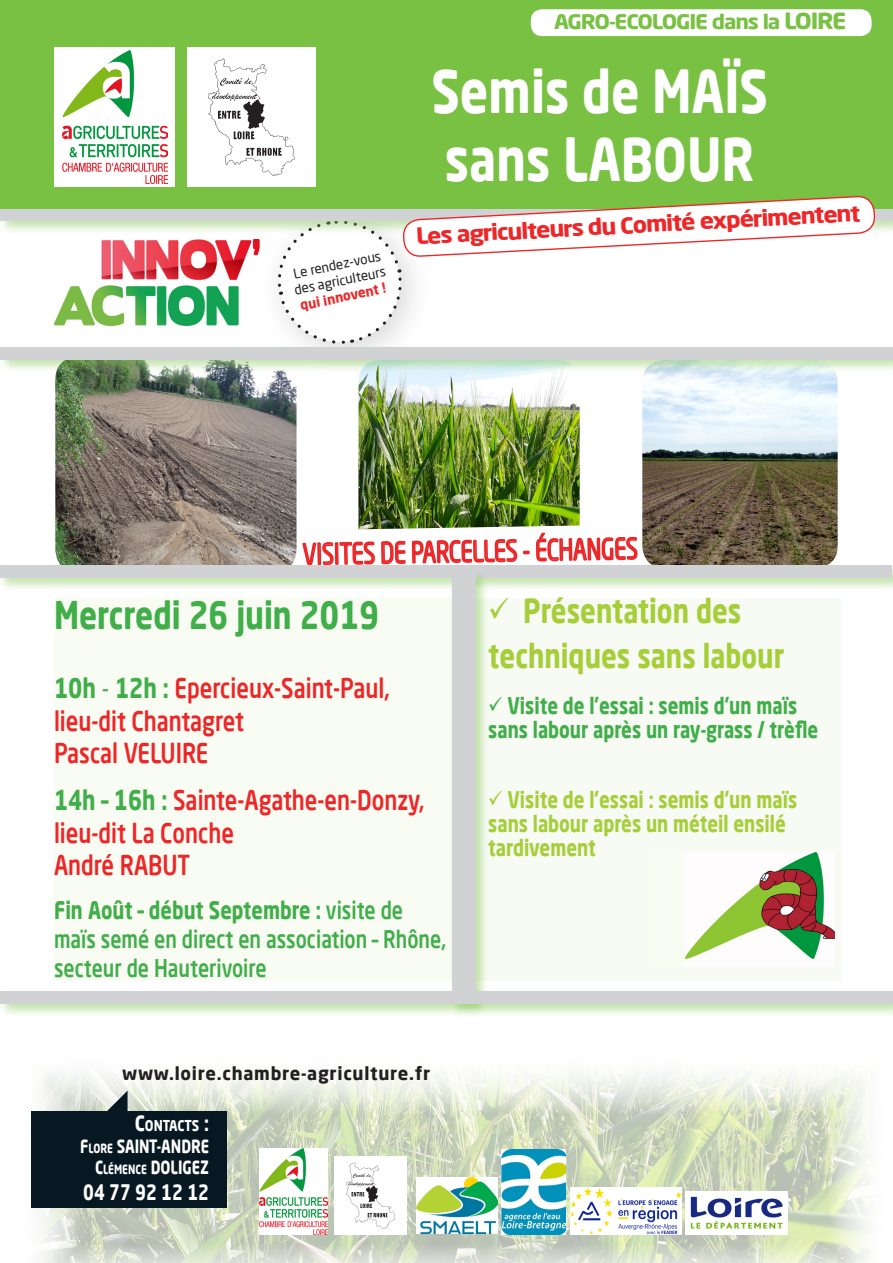
<style>
.page{position:relative;width:893px;height:1263px;background:#fff}
.page>*{position:absolute;margin:0;border:0;box-sizing:border-box;transform-origin:0 0}
.Titre_2{font:700 58.2px "Neo Sans Pro";color:#fff;scale:.83 1}
.Titre_2-2{font:700 37.5px "Neo Sans Pro";color:#40ae49;scale:.82 1}
.Titre_2-3{font:700 33px/45px "Neo Sans Pro";color:#a6ce39;scale:.81 1}
.t1{font:28.5px "Neo Sans Pro";color:#ee2628;scale:.75 1}
.Titre_2-4{font:500 27px "Neo Sans Pro";color:#ee2628;scale:.81 1}
.Titre_2-5{font:500 24px/28.8px "Neo Sans Pro";color:#40ae49;scale:.81 1}
.Titre_2-6{font:700 22.5px/24px "Neo Sans Pro";color:#a6ce39;scale:.81 1}
.Titre_2-7{font:700 22.5px/24px "Neo Sans Pro";color:#40ae49;scale:.81 1}
.t2{font:700 21.9px "Neo Sans Pro";color:#ee2628;scale:1.12 1}
.t3{font:700 21px "Neo Sans Pro";color:#fff;scale:.8 1}
.t4{font:700 19.95px "Neo Sans Pro";letter-spacing:-.05em;color:#79c142;scale:1.12 1}
.t5{font:700 18px "Neo Sans Pro";letter-spacing:.04em;color:#231f20}
.t6{font:700 18px "Neo Sans Pro";color:#fff;scale:.8 1}
.t7{font:700 14.7px "Neo Sans Pro";letter-spacing:-.02em;color:#fff;scale:.86 1}
.t8{font:13.5px "Neo Sans Pro";color:#231f20}
.t9{font:700 13.5px "Neo Sans Pro";color:#ee2628}
.s1{font-size:21.9px}
.s2{font-weight:700;color:#40ae49}
.s3{font-weight:400;color:#40ae49}
.s4{font-weight:700}
.s5{font-size:21px}
.s6{font-size:12.6px}
</style>
<div class="page">
<div style="left:458px;top:598px;width:383px;height:382px;background:#f7fbf3"></div>
<img style="left:296px;top:374px;width:342px;height:189px">
<img style="left:31px;top:1074px;width:837px;height:189px">
<div style="left:0;top:206px;width:893px;height:29px;background:#79c142;opacity:.44"></div>
<div style="left:0;top:208px;width:893px;height:13px;background:#d1d2d4"></div>
<div style="left:0;top:0;width:893px;height:208px;background:#79c142"></div>
<div style="left:54px;top:47px;width:120px;height:140px;background:#fff"></div>
<img style="left:62px;top:50px;width:106px;height:133px">
<img style="left:54px;top:239px;width:206px;height:87px">
<div style="left:530px;top:9px;width:342px;height:28px;background:#fff;border-radius:12px"></div>
<div style="left:529px;top:8px;width:344px;height:29px;border:1px solid #79c142;border-radius:12px"></div>
<img style="left:686px;top:1192px;width:101px;height:42px">
<img style="left:571px;top:1187px;width:110px;height:47px">
<div style="left:54px;top:597px;width:415px;height:383px;background:#f9fcf3"></div>
<img style="left:642px;top:374px;width:196px;height:189px">
<div style="left:32px;top:1111px;width:195px;height:97px;background:#071822"></div>
<svg style="left:100px;top:1090px;width:28px;height:21px"></svg>
<img style="left:55px;top:374px;width:241px;height:189px">
<div style="left:0;top:345px;width:893px;height:29px;background:#79c142;opacity:.44"></div>
<div style="left:0;top:347px;width:893px;height:12px;background:#d1d2d4"></div>
<div style="left:0;top:563px;width:893px;height:29px;background:#79c142;opacity:.44"></div>
<div style="left:0;top:565px;width:892px;height:12px;background:#d1d2d4"></div>
<div style="left:450px;top:569px;width:40px;height:447px;background:#79c142;opacity:.44"></div>
<div style="left:452px;top:571px;width:23px;height:431px;background:#d1d2d4"></div>
<div style="left:0;top:989px;width:893px;height:29px;background:#79c142;opacity:.44"></div>
<div style="left:0;top:992px;width:893px;height:12px;background:#d1d2d4"></div>
<img style="left:259px;top:1149px;width:68px;height:85px">
<svg style="left:266px;top:196px;width:609px;height:151px"></svg>
<img style="left:187px;top:47px;width:129px;height:140px">
<img style="left:334px;top:1156px;width:72px;height:78px">
<img style="left:416px;top:1177px;width:81px;height:57px">
<img style="left:502px;top:1149px;width:64px;height:85px">
<img style="left:685px;top:852px;width:149px;height:107px">
<p class="t4" style="left:554px;top:9px;width:262px">AGRO-ECOLOGIE dans la <span class="s1">LOIRE</span></p>
<p class="Titre_2" style="left:431px;top:54px;width:407px">Semis de MAÏS</p>
<p class="Titre_2" style="left:445px;top:122px;width:375px">sans LABOUR</p>
<p class="t8" style="left:292px;top:266px;width:90px;rotate:-12deg">Le rendez-vous</p>
<p class="t8" style="left:293px;top:282px;width:94px;rotate:-12deg">des agriculteurs</p>
<p class="t9" style="left:298px;top:297px;width:89px;rotate:-12deg">qui innovent !</p>
<p class="t2" style="left:415px;top:222px;width:399px;rotate:-3deg">Les agriculteurs du Comité expérimentent</p>
<p class="t1" style="left:302px;top:537px;width:448px;rotate:-1deg">VISITES DE PARCELLES - ÉCHANGES</p>
<p class="Titre_2-2" style="left:54px;top:591px;width:398px">Mercredi 26 juin 2019</p>
<p class="Titre_2-4" style="left:54px;top:671px;width:416px"><span class="s2">10h</span> <span class="s3">-</span> <span class="s2">12h :</span> Epercieux-Saint-Paul,</p>
<p class="Titre_2-4" style="left:54px;top:703px;width:236px">lieu-dit Chantagret</p>
<p class="Titre_2-4" style="left:54px;top:736px;width:192px">Pascal VELUIRE</p>
<p class="Titre_2-4" style="left:54px;top:783px;width:459px"><span class="s2">14h – 16h :</span> Sainte-Agathe-en-Donzy,</p>
<p class="Titre_2-4" style="left:54px;top:816px;width:224px">lieu-dit La Conche</p>
<p class="Titre_2-4" style="left:54px;top:848px;width:170px">André RABUT</p>
<p class="Titre_2-5" style="left:54px;top:895px;width:486px"><span class="s4">Fin Août – début Septembre :</span> visite de maïs semé en direct en association – Rhône, secteur de Hauterivoire</p>
<p class="t5" style="left:122px;top:1062px;width:310px">www.loire.chambre-agriculture.fr</p>
<p class="t7" style="left:135px;top:1116px;width:88px"><span class="s5">C</span>ONTACTS <span class="s5">:</span></p>
<p class="t6" style="left:80px;top:1134px;width:150px">F<span class="s6">LORE</span> SAINT-ANDRE</p>
<p class="t6" style="left:95px;top:1156px;width:144px">C<span class="s6">LÉMENCE</span> DOLIGEZ</p>
<p class="t3" style="left:83px;top:1178px;width:159px">04 77 92 12 12</p>
<p class="Titre_2-3" style="left:488px;top:588px;width:367px">✓ Présentation des techniques sans labour</p>
<p class="Titre_2-7" style="left:488px;top:693px;width:409px">✓ Visite de l’essai : semis d’un maïs sans labour après un ray-grass / trèfle</p>
<p class="Titre_2-6" style="left:488px;top:787px;width:383px">✓ Visite de l’essai : semis d’un maïs sans labour après un méteil ensilé tardivement</p>
</div>
